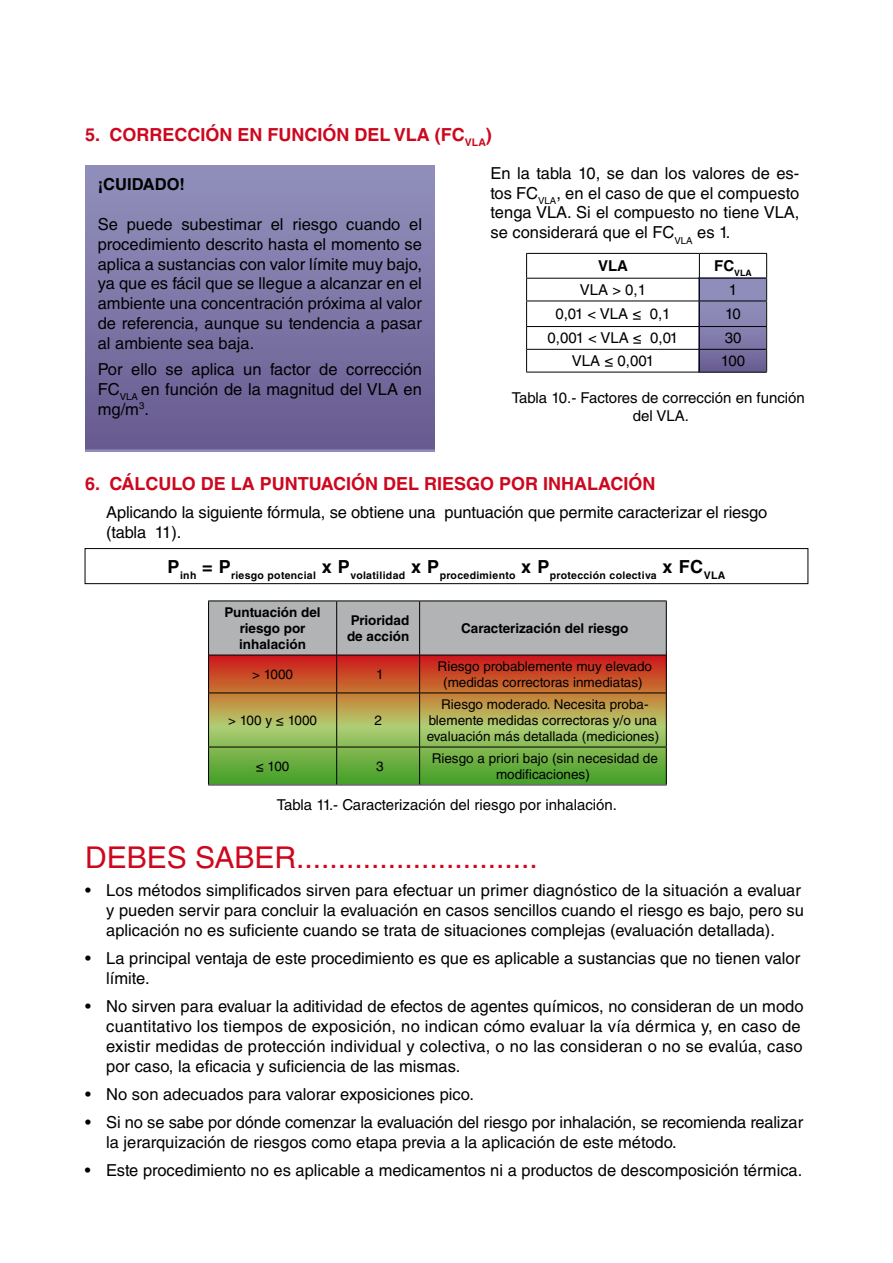
<style>
.page{position:relative;width:893px;height:1263px;background:#fff}
.page>*{position:absolute;margin:0;border:0;box-sizing:border-box;transform-origin:0 0}
.t1{font:30px "Helvetica LT Std";color:#cd071e}
.t2{font:700 18px "Helvetica LT Std";color:#cd071e}
.t3{font:16.5px/19.8px "Helvetica LT Std";color:#000}
.t4{font:700 16.5px "Helvetica LT Std";color:#000}
.t5{font:15px/18px "Helvetica LT Std";color:#000;text-align:center}
.t6{font:700 15px "Helvetica LT Std";color:#000}
.t7{font:13.5px/16.2px "Helvetica LT Std";color:#000;text-align:center}
.t8{font:700 13.5px/16.2px "Helvetica LT Std";color:#000;text-align:center}
.t9{font:700 10.5px "Helvetica LT Std";letter-spacing:.03em;color:#000}
.t10{font:700 8.7px "Helvetica LT Std";color:#000}
</style>
<div class="page">
<svg style="left:209px;top:656px;width:457px;height:128px;background:#9f8f42"></svg>
<div style="left:209px;top:601px;width:457px;height:54px;background:#b1b3b4"></div>
<hr style="left:208px;top:655px;width:1px;height:37px;background:#000">
<hr style="left:336px;top:655px;width:1px;height:37px;background:#000">
<hr style="left:419px;top:655px;width:1px;height:37px;background:#000">
<hr style="left:666px;top:655px;width:1px;height:37px;background:#000">
<hr style="left:208px;top:692px;width:129px;height:1px;background:#000">
<hr style="left:208px;top:693px;width:1px;height:54px;background:#000">
<hr style="left:337px;top:692px;width:83px;height:1px;background:#000">
<hr style="left:336px;top:693px;width:1px;height:54px;background:#000">
<hr style="left:420px;top:692px;width:247px;height:1px;background:#000">
<hr style="left:419px;top:693px;width:1px;height:54px;background:#000">
<hr style="left:666px;top:693px;width:1px;height:54px;background:#000">
<hr style="left:208px;top:747px;width:129px;height:1px;background:#000">
<hr style="left:208px;top:747px;width:1px;height:37px;background:#000">
<hr style="left:337px;top:747px;width:83px;height:1px;background:#000">
<hr style="left:336px;top:747px;width:1px;height:37px;background:#000">
<hr style="left:420px;top:747px;width:247px;height:1px;background:#000">
<hr style="left:419px;top:747px;width:1px;height:37px;background:#000">
<hr style="left:666px;top:747px;width:1px;height:37px;background:#000">
<hr style="left:208px;top:784px;width:129px;height:1px;background:#000">
<hr style="left:337px;top:784px;width:83px;height:1px;background:#000">
<hr style="left:420px;top:784px;width:247px;height:1px;background:#000">
<hr style="left:208px;top:600px;width:129px;height:1px;background:#000">
<hr style="left:208px;top:601px;width:1px;height:54px;background:#000">
<hr style="left:337px;top:600px;width:83px;height:1px;background:#000">
<hr style="left:336px;top:601px;width:1px;height:54px;background:#000">
<hr style="left:420px;top:600px;width:247px;height:1px;background:#000">
<hr style="left:419px;top:601px;width:1px;height:54px;background:#000">
<hr style="left:666px;top:601px;width:1px;height:54px;background:#000">
<hr style="left:208px;top:655px;width:129px;height:1px;background:#000">
<hr style="left:337px;top:655px;width:83px;height:1px;background:#000">
<hr style="left:420px;top:655px;width:247px;height:1px;background:#000">
<svg style="left:698px;top:279px;width:67px;height:93px;background:#817caa"></svg>
<hr style="left:526px;top:253px;width:173px;height:1px;background:#000">
<hr style="left:699px;top:253px;width:68px;height:1px;background:#000">
<hr style="left:526px;top:278px;width:173px;height:1px;background:#000">
<hr style="left:699px;top:278px;width:68px;height:1px;background:#000">
<hr style="left:526px;top:301px;width:173px;height:1px;background:#000">
<hr style="left:699px;top:301px;width:68px;height:1px;background:#000">
<hr style="left:526px;top:326px;width:173px;height:1px;background:#000">
<hr style="left:699px;top:326px;width:68px;height:1px;background:#000">
<hr style="left:526px;top:349px;width:173px;height:1px;background:#000">
<svg style="left:526px;top:254px;width:1px;height:118px"></svg>
<hr style="left:699px;top:349px;width:68px;height:1px;background:#000">
<svg style="left:699px;top:254px;width:1px;height:118px"></svg>
<svg style="left:766px;top:254px;width:1px;height:118px"></svg>
<hr style="left:526px;top:372px;width:173px;height:1px;background:#000">
<hr style="left:699px;top:372px;width:68px;height:1px;background:#000">
<div style="left:85px;top:166px;width:350px;height:285px;background:linear-gradient(to bottom,#9391bd,#675a90)"></div>
<div style="left:85px;top:548px;width:723px;height:36px;border:1px solid #000"></div>
<p class="t2" style="left:85px;top:123px;width:408px">5. CORRECCIÓN EN FUNCIÓN DEL VLA (FC<sub>VLA</sub>)</p>
<p class="t4" style="left:98px;top:175px;width:89px">¡CUIDADO!</p>
<p class="t3" style="left:98px;top:214px;width:326px;text-align:justify">Se puede subestimar el riesgo cuando el procedimiento descrito hasta el momento se aplica a sustancias con valor límite muy bajo, ya que es fácil que se llegue a alcanzar en el ambiente una concentración próxima al valor de referencia, aunque su tendencia a pasar al ambiente sea baja.</p>
<p class="t3" style="left:98px;top:359px;width:326px;text-align:justify">Por ello se aplica un factor de corrección FC<sub>VLA</sub> en función de la magnitud del VLA en mg/m<sup>3</sup>.</p>
<p class="t3" style="left:490px;top:163px;width:311px;text-align:justify">En la tabla 10, se dan los valores de es&shy;tos FC<sub>VLA</sub>, en el caso de que el compuesto tenga VLA. Si el compuesto no tiene VLA, se considerará que el FC<sub>VLA</sub> es 1.</p>
<p class="t6" style="left:598px;top:257px;width:31px">VLA</p>
<p class="t10" style="left:714px;top:268px;width:39px"><sup>FC</sup>VLA</p>
<p class="t5" style="left:580px;top:281px;width:68px">VLA &gt; 0,1</p>
<p class="t5" style="left:729px;top:281px;width:10px">1</p>
<p class="t5" style="left:555px;top:305px;width:117px">0,01 &lt; VLA ≤ 0,1</p>
<p class="t5" style="left:725px;top:305px;width:17px">10</p>
<p class="t5" style="left:548px;top:329px;width:132px">0,001 &lt; VLA ≤ 0,01</p>
<p class="t5" style="left:725px;top:329px;width:18px">30</p>
<p class="t5" style="left:572px;top:352px;width:84px">VLA ≤ 0,001</p>
<p class="t5" style="left:721px;top:352px;width:26px">100</p>
<p class="t5" style="left:512px;top:389px;width:295px">Tabla 10.- Factores de corrección en función del VLA.</p>
<p class="t2" style="left:85px;top:472px;width:572px">6. CÁLCULO DE LA PUNTUACIÓN DEL RIESGO POR INHALACIÓN</p>
<p class="t3" style="left:106px;top:502px;width:663px">Aplicando la siguiente fórmula, se obtiene una puntuación que permite caracterizar el riesgo (tabla 11).</p>
<p class="t9" style="left:168px;top:568px;width:559px"><sup>P</sup>inh <sup>=</sup> <sup>P</sup>riesgo potencial <sup>x</sup> <sup>P</sup>volatilidad <sup>x</sup> <sup>P</sup>procedimiento <sup>x</sup> <sup>P</sup>protección colectiva <sup>x</sup> <sup>FC</sup>VLA</p>
<p class="t8" style="left:225px;top:604px;width:98px">Puntuación del riesgo por inhalación</p>
<p class="t8" style="left:347px;top:612px;width:64px;text-align:left">Prioridad de acción</p>
<p class="t8" style="left:461px;top:620px;width:169px">Caracterización del riesgo</p>
<p class="t7" style="left:252px;top:666px;width:42px">&gt; 1000</p>
<p class="t7" style="left:376px;top:666px;width:9px">1</p>
<p class="t7" style="left:438px;top:658px;width:216px">Riesgo probablemente muy elevado (medidas correctoras inmediatas)</p>
<p class="t7" style="left:228px;top:712px;width:90px">&gt; 100 y ≤ 1000</p>
<p class="t7" style="left:374px;top:712px;width:9px">2</p>
<p class="t7" style="left:427px;top:696px;width:234px">Riesgo moderado. Necesita proba&shy;blemente medidas correctoras y/o una evaluación más detallada (mediciones)</p>
<p class="t7" style="left:256px;top:758px;width:35px">≤ 100</p>
<p class="t7" style="left:376px;top:758px;width:9px">3</p>
<p class="t7" style="left:432px;top:750px;width:228px">Riesgo a priori bajo (sin necesidad de modificaciones)</p>
<p class="t5" style="left:277px;top:796px;width:342px">Tabla 11.- Caracterización del riesgo por inhalación.</p>
<h1 class="t1" style="left:85px;top:840px;width:454px">DEBES SABER.............................</h1>
<p class="t3" style="left:106px;top:880px;width:699px;text-indent:-21px">• Los métodos simplificados sirven para efectuar un primer diagnóstico de la situación a evaluar y pueden servir para concluir la evaluación en casos sencillos cuando el riesgo es bajo, pero su aplicación no es suficiente cuando se trata de situaciones complejas (evaluación detallada).</p>
<p class="t3" style="left:106px;top:948px;width:695px;text-indent:-21px">• La principal ventaja de este procedimiento es que es aplicable a sustancias que no tienen valor límite.</p>
<p class="t3" style="left:106px;top:996px;width:699px;text-indent:-21px">• No sirven para evaluar la aditividad de efectos de agentes químicos, no consideran de un modo cuantitativo los tiempos de exposición, no indican cómo evaluar la vía dérmica y, en caso de existir medidas de protección individual y colectiva, o no las consideran o no se evalúa, caso por caso, la eficacia y suficiencia de las mismas.</p>
<p class="t3" style="left:85px;top:1084px;width:390px">• No son adecuados para valorar exposiciones pico.</p>
<p class="t3" style="left:106px;top:1112px;width:698px;text-indent:-21px">• Si no se sabe por dónde comenzar la evaluación del riesgo por inhalación, se recomienda realizar la jerarquización de riesgos como etapa previa a la aplicación de este método.</p>
<p class="t3" style="left:85px;top:1160px;width:719px">• Este procedimiento no es aplicable a medicamentos ni a productos de descomposición térmica.</p>
</div>
